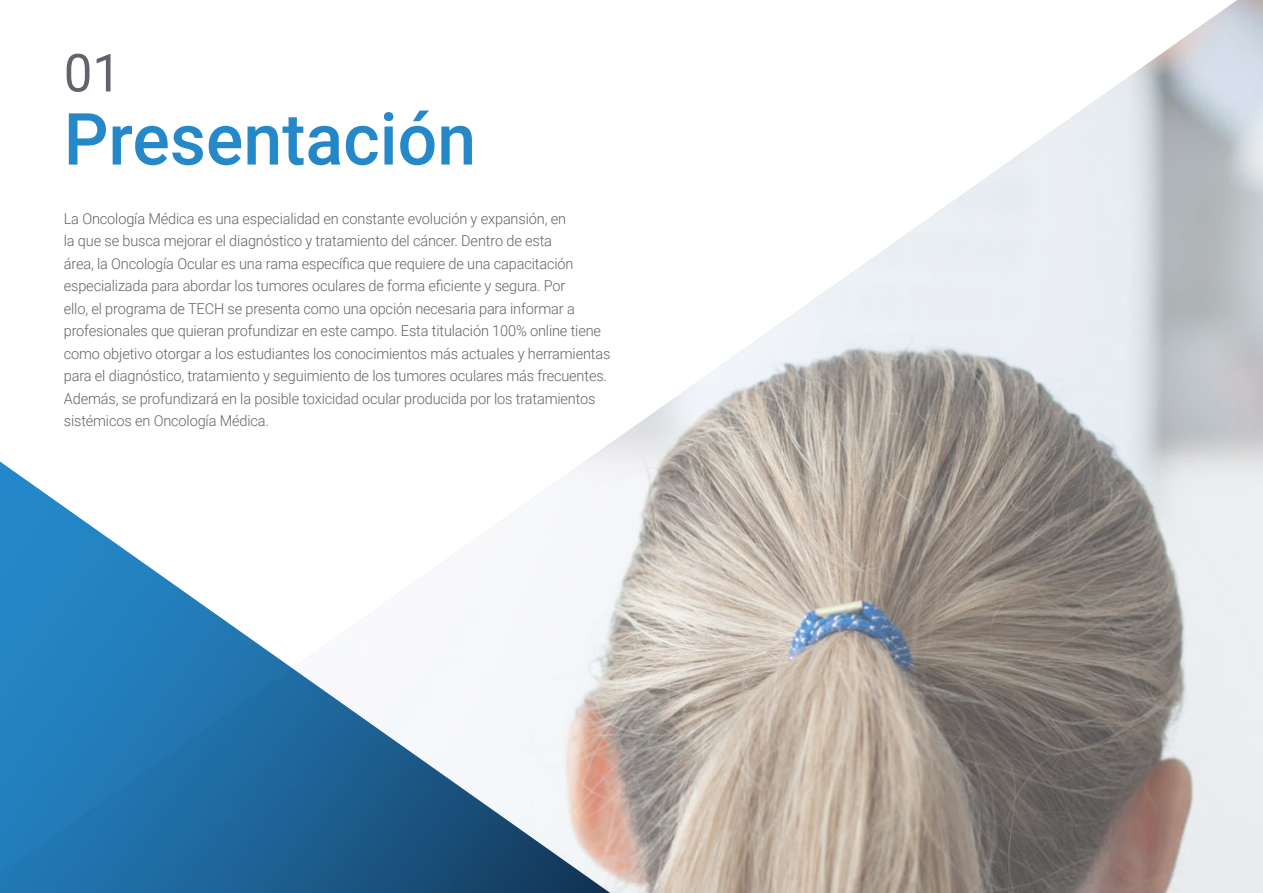
<style>
.page{position:relative;width:1263px;height:893px;background:#fff}
.page>*{position:absolute;margin:0;border:0;box-sizing:border-box;transform-origin:0 0}
.t1{font:500 72px "Roboto";color:#2488c9}
.t2{font:52.5px "Roboto";color:#61646a}
.t3{font:300 15px/22.5px "Roboto";letter-spacing:-.01em;color:#61646a}
.s1{color:#2287c9}
</style>
<div class="page">
<img style="left:607px;top:0;width:656px;height:893px">
<svg style="left:0;top:446px;width:640px;height:447px"></svg>
<h2 class="t2" style="left:64px;top:36px;width:59px">01</h2>
<h1 class="t1" style="left:64px;top:89px;width:414px">Present<span class="s1">a</span>ción</h1>
<p class="t3" style="left:64px;top:207px;width:548px">La Oncología Médica es una especialidad en constante evolución y expansión, en<br>la que se busca mejorar el diagnóstico y tratamiento del cáncer. Dentro de esta<br>área, la Oncología Ocular es una rama específica que requiere de una capacitación especializada para abordar los tumores oculares de forma eficiente y segura. Por<br>ello, el programa de TECH se presenta como una opción necesaria para informar a profesionales que quieran profundizar en este campo. Esta titulación 100% online tiene como objetivo otorgar a los estudiantes los conocimientos más actuales y herramientas para el diagnóstico, tratamiento y seguimiento de los tumores oculares más frecuentes.<br>Además, se profundizará en la posible toxicidad ocular producida por los tratamientos sistémicos en Oncología Médica.</p>
</div>
